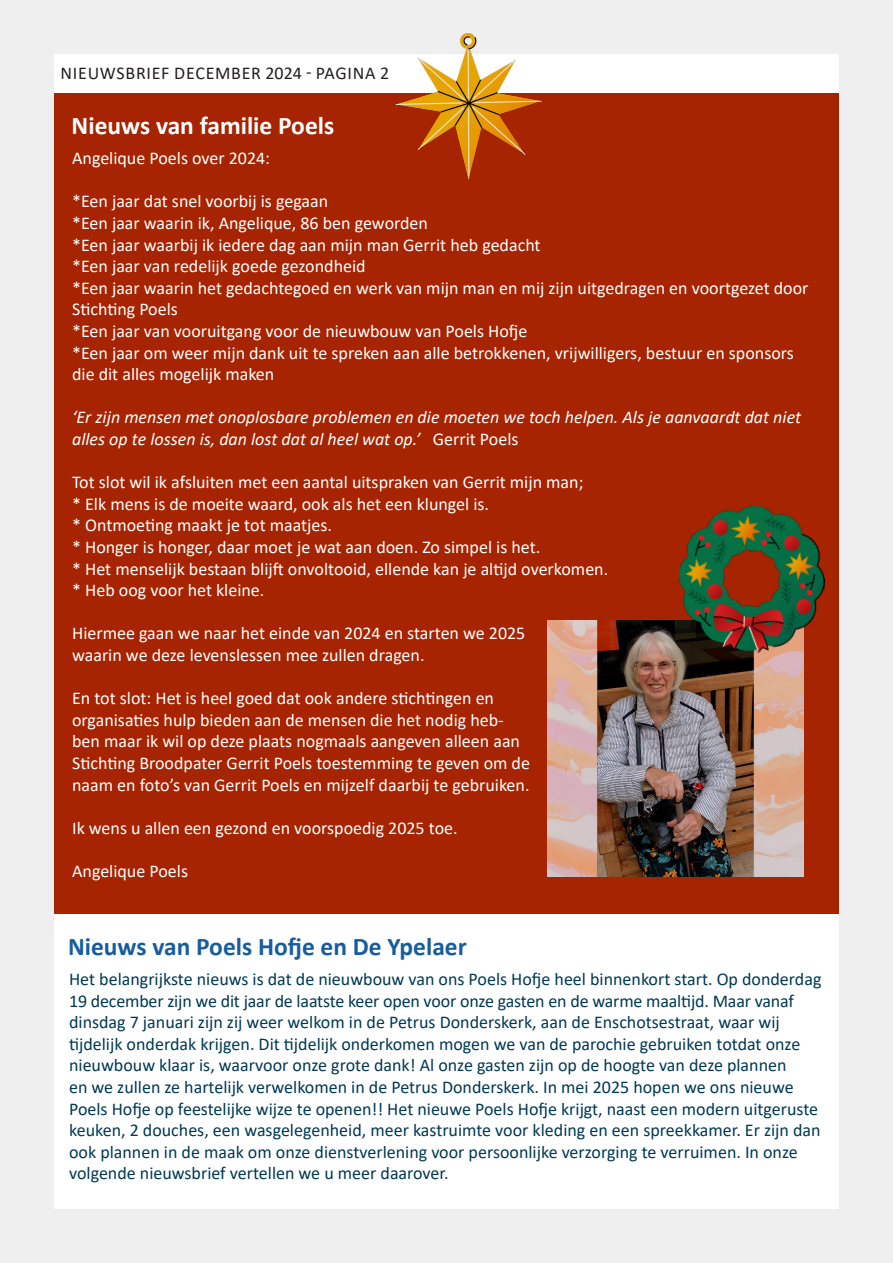
<style>
.page{position:relative;width:893px;height:1263px;background:#efefef}
.page>*{position:absolute;margin:0;border:0;box-sizing:border-box;transform-origin:0 0}
.t1{font:700 25.5px "Calibri";color:#175d9e}
.t2{font:700 25.5px "Calibri";color:#fff}
.t3{font:18px/21.6px "Calibri";color:#fff}
.t4{font:18px/21.6px "Calibri";color:#003954}
.t5{font:italic 18px/21.6px "Calibri";color:#fff}
.t6{font:18px "Calibri";letter-spacing:.04em;color:#231f20}
.s1{font-style:normal}
</style>
<div class="page">
<div style="left:54px;top:54px;width:785px;height:1155px;background:#fff"></div>
<div style="left:54px;top:94px;width:785px;height:820px;background:#a62402"></div>
<img style="left:548px;top:621px;width:256px;height:255px">
<img style="left:674px;top:505px;width:152px;height:152px">
<img style="left:395px;top:34px;width:146px;height:146px">
<p class="t6" style="left:61px;top:61px;width:330px">NIEUWSBRIEF DECEMBER 2024 - PAGINA 2</p>
<p class="t2" style="left:72px;top:107px;width:264px">Nieuws van familie Poels</p>
<p class="t3" style="left:72px;top:147px;width:199px">Angelique Poels over 2024:</p>
<p class="t3" style="left:72px;top:190px;width:258px">*Een jaar dat snel voorbij is gegaan</p>
<p class="t3" style="left:72px;top:212px;width:357px">*Een jaar waarin ik, Angelique, 86 ben geworden</p>
<p class="t3" style="left:72px;top:233px;width:470px">*Een jaar waarbij ik iedere dag aan mijn man Gerrit heb gedacht</p>
<p class="t3" style="left:72px;top:255px;width:295px">*Een jaar van redelijk goede gezondheid</p>
<p class="t3" style="left:72px;top:276px;width:738px">*Een jaar waarin het gedachtegoed en werk van mijn man en mij zijn uitgedragen en voortgezet door<br>Stichting Poels</p>
<p class="t3" style="left:72px;top:320px;width:457px">*Een jaar van vooruitgang voor de nieuwbouw van Poels Hofje</p>
<p class="t3" style="left:72px;top:341px;width:723px">*Een jaar om weer mijn dank uit te spreken aan alle betrokkenen, vrijwilligers, bestuur en sponsors die dit alles mogelijk maken</p>
<p class="t5" style="left:72px;top:406px;width:731px">‘Er zijn mensen met onoplosbare problemen en die moeten we toch helpen. Als je aanvaardt dat niet alles op te lossen is, dan lost dat al heel wat op.’ <span class="s1">Gerrit Poels</span></p>
<p class="t3" style="left:72px;top:471px;width:513px">Tot slot wil ik afsluiten met een aantal uitspraken van Gerrit mijn man;</p>
<p class="t3" style="left:72px;top:492px;width:418px">* Elk mens is de moeite waard, ook als het een klungel is.</p>
<p class="t3" style="left:72px;top:514px;width:261px">* Ontmoeting maakt je tot maatjes.</p>
<p class="t3" style="left:72px;top:536px;width:470px">* Honger is honger, daar moet je wat aan doen. Zo simpel is het.</p>
<p class="t3" style="left:72px;top:557px;width:538px">* Het menselijk bestaan blijft onvoltooid, ellende kan je altijd overkomen.</p>
<p class="t3" style="left:72px;top:579px;width:194px">* Heb oog voor het kleine.</p>
<p class="t3" style="left:72px;top:622px;width:455px">Hiermee gaan we naar het einde van 2024 en starten we 2025 waarin we deze levenslessen mee zullen dragen.</p>
<p class="t3" style="left:72px;top:687px;width:459px">En tot slot: Het is heel goed dat ook andere stichtingen en organisaties hulp bieden aan de mensen die het nodig heb&shy;ben maar ik wil op deze plaats nogmaals aangeven alleen aan Stichting Broodpater Gerrit Poels toestemming te geven om de naam en foto’s van Gerrit Poels en mijzelf daarbij te gebruiken.</p>
<p class="t3" style="left:72px;top:816px;width:387px">Ik wens u allen een gezond en voorspoedig 2025 toe.</p>
<p class="t3" style="left:72px;top:860px;width:117px">Angelique Poels</p>
<p class="t1" style="left:68px;top:929px;width:400px">Nieuws van Poels Hofje en De Ypelaer</p>
<p class="t4" style="left:69px;top:968px;width:754px">Het belangrijkste nieuws is dat de nieuwbouw van ons Poels Hofje heel binnenkort start. Op donderdag<br>19 december zijn we dit jaar de laatste keer open voor onze gasten en de warme maaltijd. Maar vanaf</p>
<p class="t4" style="left:69px;top:1011px;width:753px">dinsdag 7 januari zijn zij weer welkom in de Petrus Donderskerk, aan de Enschotsestraat, waar wij tijdelijk onderdak krijgen. Dit tijdelijk onderkomen mogen we van de parochie gebruiken totdat onze nieuwbouw klaar is, waarvoor onze grote dank! Al onze gasten zijn op de hoogte van deze plannen<br>en we zullen ze hartelijk verwelkomen in de Petrus Donderskerk. In mei 2025 hopen we ons nieuwe Poels Hofje op feestelijke wijze te openen!! Het nieuwe Poels Hofje krijgt, naast een modern uitgeruste keuken, 2 douches, een wasgelegenheid, meer kastruimte voor kleding en een spreekkamer. Er zijn dan ook plannen in de maak om onze dienstverlening voor persoonlijke verzorging te verruimen. In onze volgende nieuwsbrief vertellen we u meer daarover.</p>
</div>
